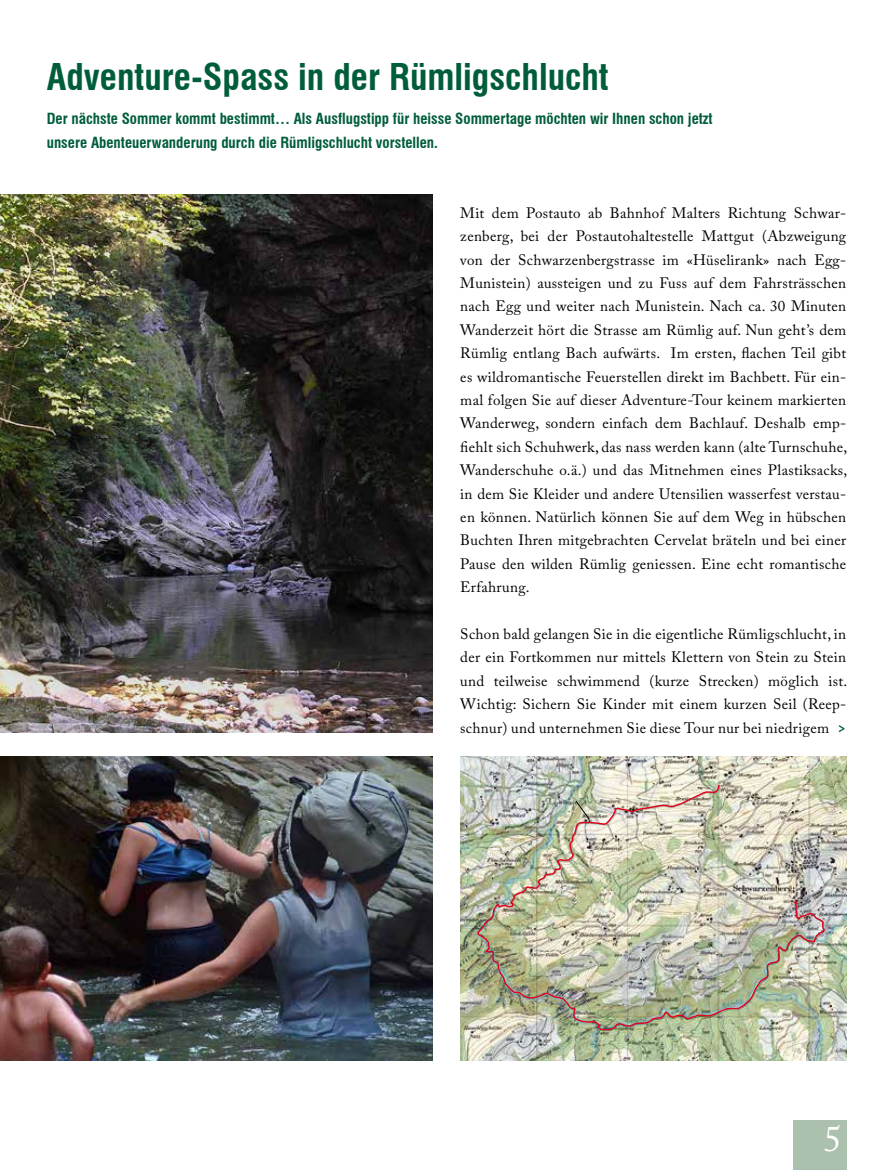
<style>
.page{position:relative;width:893px;height:1170px;background:#fff}
.page>*{position:absolute;margin:0;border:0;box-sizing:border-box;transform-origin:0 0}
.t1{font:700 condensed 36px "Swiss 721 BT";color:#005d3a}
.t2{font:36px "Adobe Caslon Pro";color:#fff}
.t3{font:700 18px "Adobe Caslon Pro";color:#005d3a}
.t4{font:15px/23.4px "Adobe Caslon Pro";letter-spacing:.02em;color:#000;text-align:justify}
.t5{font:700 condensed 15px/23.4px "Swiss 721 BT";color:#005d3a}
</style>
<div class="page">
<img style="left:0;top:194px;width:433px;height:538px">
<img style="left:0;top:756px;width:433px;height:304px">
<img style="left:460px;top:756px;width:386px;height:304px">
<img style="left:477px;top:783px;width:349px;height:247px">
<svg style="left:575px;top:800px;width:15px;height:19px"></svg>
<div style="left:793px;top:1119px;width:53px;height:50px;background:#abc0ad"></div>
<h1 class="t1" style="left:47px;top:55px;width:563px">Adventure-Spass in der Rümligschlucht</h1>
<p class="t5" style="left:47px;top:107px;width:667px">Der nächste Sommer kommt bestimmt… Als Ausflugstipp für heisse Sommertage möchten wir Ihnen schon jetzt unsere Abenteuerwanderung durch die Rümligschlucht vorstellen.</p>
<p class="t4" style="left:460px;top:201px;width:388px">Mit dem Postauto ab Bahnhof Malters Richtung Schwar&shy;zenberg, bei der Postautohaltestelle Mattgut (Abzweigung von der Schwarzenbergstrasse im «Hüselirank» nach Egg-Munistein) aussteigen und zu Fuss auf dem Fahrsträsschen nach Egg und weiter nach Munistein. Nach ca. 30 Minuten Wanderzeit hört die Strasse am Rümlig auf. Nun geht’s dem Rümlig entlang Bach aufwärts. Im ersten, flachen Teil gibt es wildromantische Feuerstellen direkt im Bachbett. Für ein&shy;mal folgen Sie auf dieser Adventure-Tour keinem markierten Wanderweg, sondern einfach dem Bachlauf. Deshalb emp&shy;fiehlt sich Schuhwerk, das nass werden kann (alte Turnschuhe, Wanderschuhe o.ä.) und das Mitnehmen eines Plastiksacks, in dem Sie Kleider und andere Utensilien wasserfest verstau&shy;en können. Natürlich können Sie auf dem Weg in hübschen Buchten Ihren mitgebrachten Cervelat bräteln und bei einer Pause den wilden Rümlig geniessen. Eine echt romantische Erfahrung.</p>
<p class="t4" style="left:460px;top:622px;width:388px">Schon bald gelangen Sie in die eigentliche Rümligschlucht, in der ein Fortkommen nur mittels Klettern von Stein zu Stein und teilweise schwimmend (kurze Strecken) möglich ist.<br>Wichtig: Sichern Sie Kinder mit einem kurzen Seil (Reep&shy;schnur) und unternehmen Sie diese Tour nur bei niedrigem</p>
<p class="t3" style="left:837px;top:715px;width:10px">&gt;</p>
<h1 class="t2" style="left:824px;top:1117px;width:19px">5</h1>
</div>
